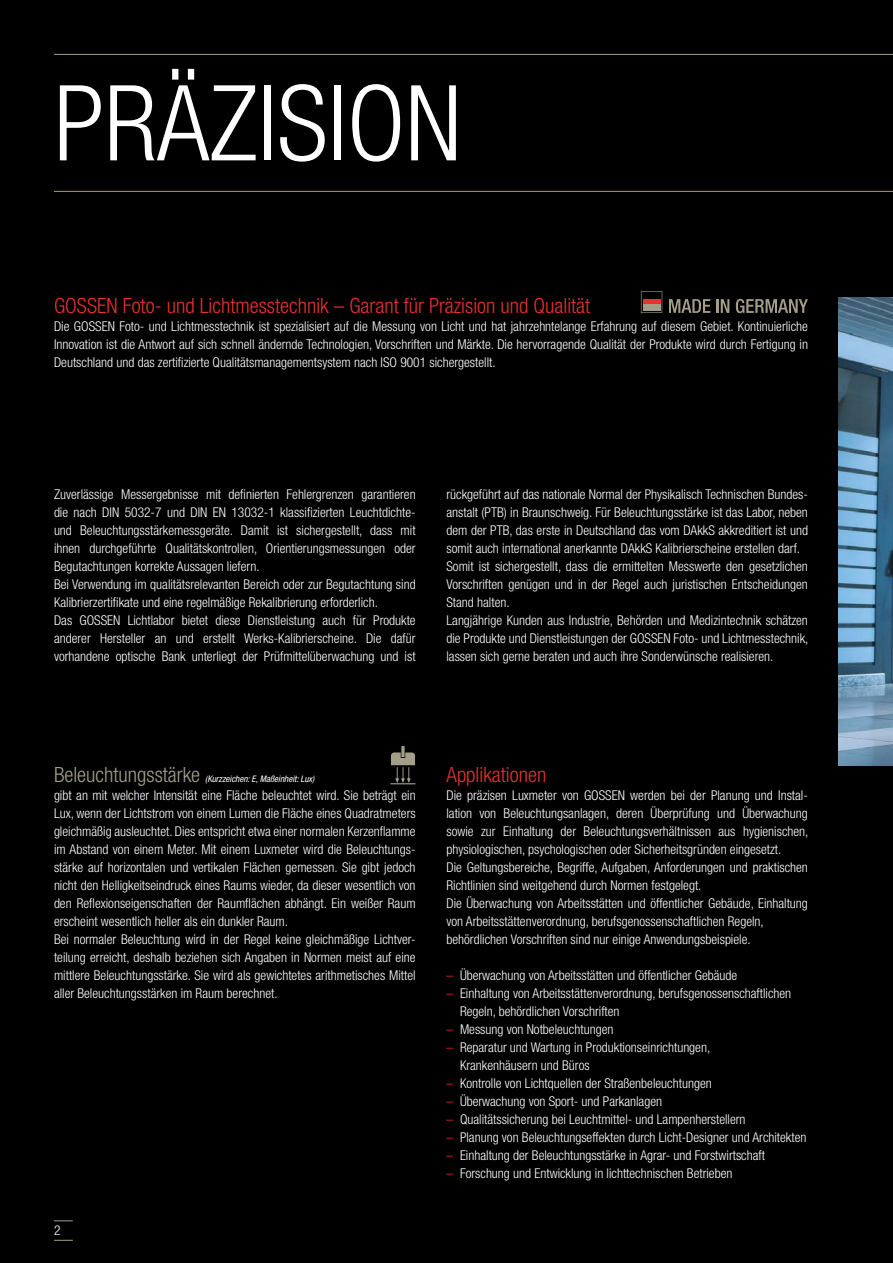
<style>
.page{position:relative;width:893px;height:1263px;background:#000}
.page>*{position:absolute;margin:0;border:0;box-sizing:border-box;transform-origin:0 0}
.t1{font:300 condensed 105px "Helvetica Neue LT Std";color:#fff}
.t2{font:300 condensed 21px "Helvetica Neue LT Std";color:#e73230}
.t3{font:300 condensed 21px "Helvetica Neue LT Std";color:#a49e89}
.t4{font:300 condensed 13.5px/18px "Helvetica Neue LT Std";color:#fff}
.t5{font:italic condensed 9px "Helvetica Neue LT Std";color:#fff}
.s1{color:#e73230}
</style>
<div class="page">
<svg style="left:54px;top:1220px;width:19px;height:1px"></svg>
<svg style="left:54px;top:1240px;width:19px;height:1px"></svg>
<img style="left:839px;top:298px;width:54px;height:467px">
<hr style="left:54px;top:191px;width:839px;height:1px;background:#a49e89">
<hr style="left:54px;top:54px;width:839px;height:1px;background:#a49e89">
<svg style="left:390px;top:746px;width:26px;height:38px"></svg>
<svg style="left:669px;top:299px;width:41px;height:14px"></svg>
<hr style="left:716px;top:299px;width:3px;height:14px;background:#a49e89">
<svg style="left:721px;top:299px;width:8px;height:14px"></svg>
<svg style="left:736px;top:299px;width:72px;height:14px"></svg>
<svg style="left:641px;top:291px;width:21px;height:22px"></svg>
<div style="left:643px;top:293px;width:17px;height:6px;background:#000"></div>
<div style="left:643px;top:299px;width:17px;height:6px;background:#e73230"></div>
<div style="left:643px;top:305px;width:17px;height:6px;background:#a49e89"></div>
<h1 class="t1" style="left:54px;top:63px;width:409px">PRÄZISION</h1>
<h2 class="t2" style="left:54px;top:293px;width:538px">GOSSEN Foto- und Lichtmesstechnik – Garant für Präzision und Qualität</h2>
<p class="t4" style="left:54px;top:317px;width:755px;text-align:justify">Die GOSSEN Foto- und Lichtmesstechnik ist spezialisiert auf die Messung von Licht und hat jahrzehntelange Erfahrung auf diesem Gebiet. Kontinuierliche Innovation ist die Antwort auf sich schnell ändernde Technologien, Vorschriften und Märkte. Die hervorragende Qualität der Produkte wird durch Fertigung in Deutschland und das zertifizierte Qualitätsmanagementsystem nach ISO 9001 sichergestellt.</p>
<p class="t4" style="left:54px;top:485px;width:363px">Zuverlässige Messergebnisse mit definierten Fehlergrenzen garantieren die nach DIN 5032-7 und DIN EN 13032-1 klassifizierten Leuchtdichte&shy;und Beleuchtungsstärkemessgeräte. Damit ist sichergestellt, dass mit ihnen durchgeführte Qualitätskontrollen, Orientierungsmessungen oder Begutachtungen korrekte Aussagen liefern.<br>Bei Verwendung im qualitätsrelevanten Bereich oder zur Begutachtung sind Kalibrierzertifikate und eine regelmäßige Rekalibrierung erforderlich.<br>Das GOSSEN Lichtlabor bietet diese Dienstleistung auch für Produkte anderer Hersteller an und erstellt Werks-Kalibrierscheine. Die dafür vorhandene optische Bank unterliegt der Prüfmittelüberwachung und ist</p>
<p class="t4" style="left:446px;top:485px;width:363px">rückgeführt auf das nationale Normal der Physikalisch Technischen Bundes&shy;anstalt (PTB) in Braunschweig. Für Beleuchtungsstärke ist das Labor, neben dem der PTB, das erste in Deutschland das vom DAkkS akkreditiert ist und somit auch international anerkannte DAkkS Kalibrierscheine erstellen darf.<br>Somit ist sichergestellt, dass die ermittelten Messwerte den gesetzlichen Vorschriften genügen und in der Regel auch juristischen Entscheidungen Stand halten.<br>Langjährige Kunden aus Industrie, Behörden und Medizintechnik schätzen die Produkte und Dienstleistungen der GOSSEN Foto- und Lichtmesstechnik, lassen sich gerne beraten und auch ihre Sonderwünsche realisieren.</p>
<h2 class="t3" style="left:54px;top:762px;width:148px">Beleuchtungsstärke</h2>
<p class="t5" style="left:205px;top:774px;width:111px">(Kurzzeichen: E, Maßeinheit: Lux)</p>
<p class="t4" style="left:54px;top:786px;width:363px">gibt an mit welcher Intensität eine Fläche beleuchtet wird. Sie beträgt ein Lux, wenn der Lichtstrom von einem Lumen die Fläche eines Quadratmeters gleichmäßig ausleuchtet. Dies entspricht etwa einer normalen Kerzenflamme im Abstand von einem Meter. Mit einem Luxmeter wird die Beleuchtungs&shy;stärke auf horizontalen und vertikalen Flächen gemessen. Sie gibt jedoch nicht den Helligkeitseindruck eines Raums wieder, da dieser wesentlich von den Reflexionseigenschaften der Raumflächen abhängt. Ein weißer Raum erscheint wesentlich heller als ein dunkler Raum.<br>Bei normaler Beleuchtung wird in der Regel keine gleichmäßige Lichtver&shy;teilung erreicht, deshalb beziehen sich Angaben in Normen meist auf eine mittlere Beleuchtungsstärke. Sie wird als gewichtetes arithmetisches Mittel aller Beleuchtungsstärken im Raum berechnet.</p>
<p class="t4" style="left:54px;top:1221px;width:8px">2</p>
<h2 class="t2" style="left:446px;top:762px;width:101px">Applikationen</h2>
<p class="t4" style="left:446px;top:786px;width:363px">Die präzisen Luxmeter von GOSSEN werden bei der Planung und Instal&shy;lation von Beleuchtungsanlagen, deren Überprüfung und Überwachung sowie zur Einhaltung der Beleuchtungsverhältnissen aus hygienischen, physiologischen, psychologischen oder Sicherheitsgründen eingesetzt.<br>Die Geltungsbereiche, Begriffe, Aufgaben, Anforderungen und praktischen Richtlinien sind weitgehend durch Normen festgelegt.<br>Die Überwachung von Arbeitsstätten und öffentlicher Gebäude, Einhaltung von Arbeitsstättenverordnung, berufsgenossenschaftlichen Regeln, behördlichen Vorschriften sind nur einige Anwendungsbeispiele.</p>
<p class="t4" style="left:446px;top:966px;width:292px"><span class="s1">–</span> Überwachung von Arbeitsstätten und öffentlicher Gebäude</p>
<p class="t4" style="left:460px;top:984px;width:333px;text-indent:-14px"><span class="s1">–</span> Einhaltung von Arbeitsstättenverordnung, berufsgenossenschaftlichen<br>Regeln, behördlichen Vorschriften</p>
<p class="t4" style="left:446px;top:1020px;width:168px"><span class="s1">–</span> Messung von Notbeleuchtungen</p>
<p class="t4" style="left:460px;top:1038px;width:252px;text-indent:-14px"><span class="s1">–</span> Reparatur und Wartung in Produktionseinrichtungen,<br>Krankenhäusern und Büros</p>
<p class="t4" style="left:446px;top:1074px;width:267px"><span class="s1">–</span> Kontrolle von Lichtquellen der Straßenbeleuchtungen</p>
<p class="t4" style="left:446px;top:1092px;width:217px"><span class="s1">–</span> Überwachung von Sport- und Parkanlagen</p>
<p class="t4" style="left:446px;top:1110px;width:301px"><span class="s1">–</span> Qualitätssicherung bei Leuchtmittel- und Lampenherstellern</p>
<p class="t4" style="left:446px;top:1128px;width:361px"><span class="s1">–</span> Planung von Beleuchtungseffekten durch Licht-Designer und Architekten</p>
<p class="t4" style="left:446px;top:1146px;width:320px"><span class="s1">–</span> Einhaltung der Beleuchtungsstärke in Agrar- und Forstwirtschaft</p>
<p class="t4" style="left:446px;top:1164px;width:287px"><span class="s1">–</span> Forschung und Entwicklung in lichttechnischen Betrieben</p>
</div>
